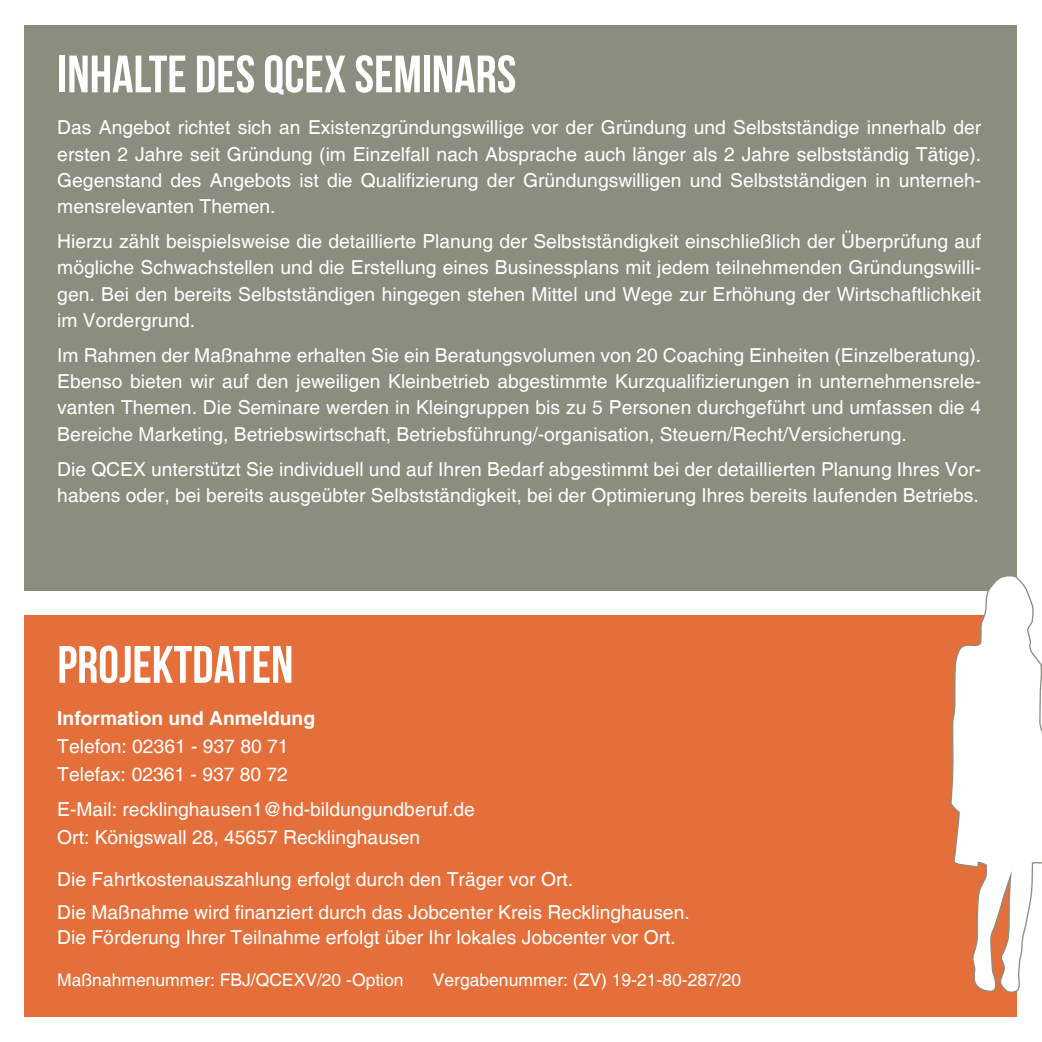
<style>
.page{position:relative;width:1042px;height:1042px;background:#fff}
.page>*{position:absolute;margin:0;border:0;box-sizing:border-box;transform-origin:0 0}
.t1{font:700 52.5px "Bebas Neue";color:#fff}
.t2{font:19.25px/26.2px "Helvetica";color:#fff}
.t3{font:700 19.25px "Helvetica";color:#fff}
.t4{font:17.5px "Helvetica";color:#fff}
</style>
<div class="page">
<div style="left:25px;top:615px;width:992px;height:402px;background:#e46f3a"></div>
<div style="left:25px;top:25px;width:992px;height:565px;background:#8a8e7f"></div>
<svg style="left:949px;top:576px;width:93px;height:417px"></svg>
<h1 class="t1" style="left:57px;top:45px;width:460px">INHALTE DES QCEX SEMINARS</h1>
<p class="t2" style="left:57px;top:115px;width:925px;text-align:justify">Das Angebot richtet sich an Existenzgründungswillige vor der Gründung und Selbstständige innerhalb der ersten 2 Jahre seit Gründung (im Einzelfall nach Absprache auch länger als 2 Jahre selbstständig Tätige).<br>Gegenstand des Angebots ist die Qualifizierung der Gründungswilligen und Selbstständigen in unterneh&shy;mensrelevanten Themen.</p>
<p class="t2" style="left:57px;top:229px;width:925px;text-align:justify">Hierzu zählt beispielsweise die detaillierte Planung der Selbstständigkeit einschließlich der Überprüfung auf mögliche Schwachstellen und die Erstellung eines Businessplans mit jedem teilnehmenden Gründungswilli&shy;gen. Bei den bereits Selbstständigen hingegen stehen Mittel und Wege zur Erhöhung der Wirtschaftlichkeit im Vordergrund.</p>
<p class="t2" style="left:57px;top:343px;width:925px;text-align:justify">Im Rahmen der Maßnahme erhalten Sie ein Beratungsvolumen von 20 Coaching Einheiten (Einzelberatung).<br>Ebenso bieten wir auf den jeweiligen Kleinbetrieb abgestimmte Kurzqualifizierungen in unternehmensrele&shy;vanten Themen. Die Seminare werden in Kleingruppen bis zu 5 Personen durchgeführt und umfassen die 4<br>Bereiche Marketing, Betriebswirtschaft, Betriebsführung/-organisation, Steuern/Recht/Versicherung.</p>
<p class="t2" style="left:57px;top:456px;width:925px">Die QCEX unterstützt Sie individuell und auf Ihren Bedarf abgestimmt bei der detaillierten Planung Ihres Vor&shy;habens oder, bei bereits ausgeübter Selbstständigkeit, bei der Optimierung Ihres bereits laufenden Betriebs.</p>
<h1 class="t1" style="left:57px;top:636px;width:238px">PROJEKTDATEN</h1>
<p class="t3" style="left:57px;top:706px;width:259px">Information und Anmeldung</p>
<p class="t2" style="left:57px;top:733px;width:233px;line-height:28px">Telefon: 02361 - 937 80 71<br>Telefax: 02361 - 937 80 72</p>
<p class="t2" style="left:57px;top:796px;width:419px;line-height:28px">E-Mail: recklinghausen1@hd-bildungundberuf.de<br>Ort: Königswall 28, 45657 Recklinghausen</p>
<p class="t2" style="left:57px;top:863px;width:634px;line-height:33.2px">Die Fahrtkostenauszahlung erfolgt durch den Träger vor Ort.<br>Die Maßnahme wird finanziert durch das Jobcenter Kreis Recklinghausen.</p>
<p class="t2" style="left:57px;top:924px;width:620px">Die Förderung Ihrer Teilnahme erfolgt über Ihr lokales Jobcenter vor Ort.</p>
<p class="t4" style="left:57px;top:969px;width:348px">Maßnahmenummer: FBJ/QCEXV/20 -Option</p>
<p class="t4" style="left:433px;top:969px;width:310px">Vergabenummer: (ZV) 19-21-80-287/20</p>
</div>
